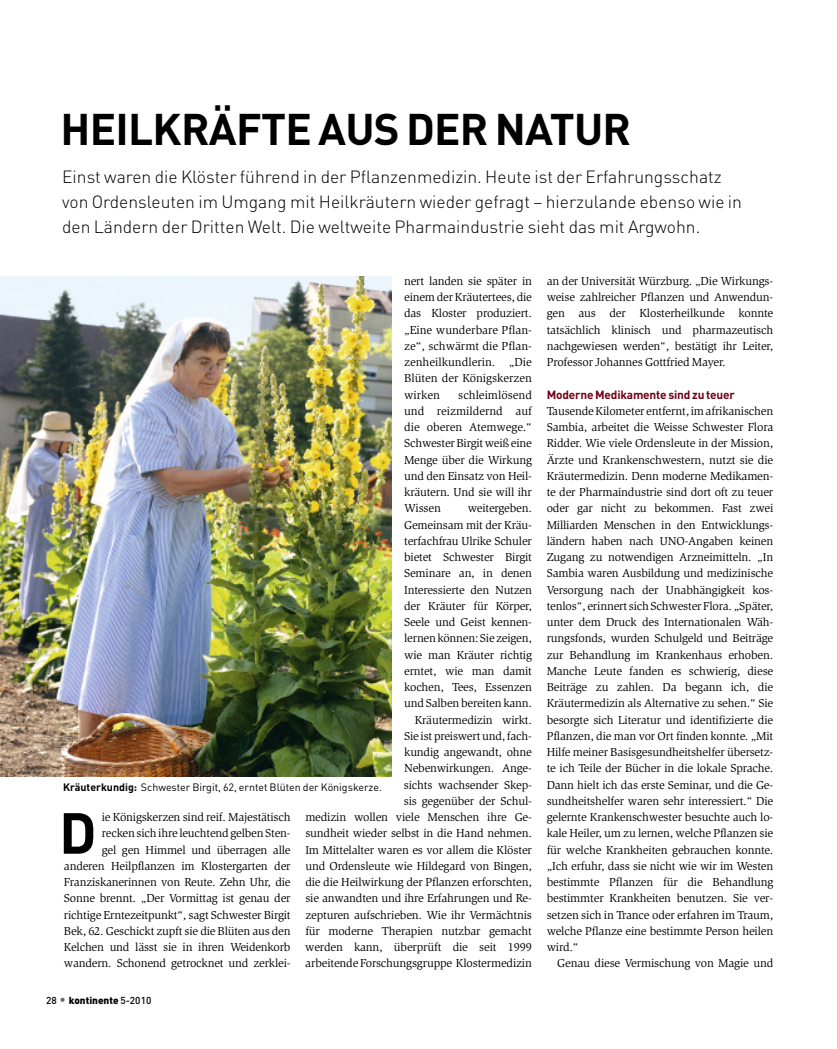
<style>
.page{position:relative;width:837px;height:1049px;background:#fff}
.page>*{position:absolute;margin:0;border:0;box-sizing:border-box;transform-origin:0 0}
.t1{font:700 57px "DIN Pro";color:#000}
.t2{font:700 43.75px "DIN Pro";letter-spacing:-.015em;color:#000}
.t3{font:300 17.5px/25px "DIN Pro";color:#000}
.t4{font:11.88px/16.2px "Slimbach Std";letter-spacing:-.015em;color:#000;text-align:justify}
.t5{font:700 11.88px "DIN Pro";letter-spacing:-.015em;color:#720016}
.t6{font:10.62px "DIN Pro";color:#000}
.t7{font:900 10px "DIN Pro";color:#000}
.s1{font-weight:700}
.s2{font-weight:500}
.s3{font-weight:500;font-size:12.5px;color:#666}
</style>
<div class="page">
<img style="left:0;top:276px;width:391px;height:500px">
<h2 class="t2" style="left:60px;top:103px;width:572px">HEILKRÄFTE AUS DER NATUR</h2>
<p class="t3" style="left:62px;top:165px;width:681px">Einst waren die Klöster führend in der Pflanzenmedizin. Heute ist der Erfahrungsschatz von Ordensleuten im Umgang mit Heilkräutern wieder gefragt – hierzulande ebenso wie in den Ländern der Dritten Welt. Die weltweite Pharmaindustrie sieht das mit Argwohn.</p>
<p class="t4" style="left:404px;top:274px;width:129px">nert landen sie später in einem der Kräutertees, die das Kloster produziert. „Eine wunderbare Pflan&shy;ze“, schwärmt die Pflan&shy;zenheilkundlerin. „Die Blüten der Königskerzen wirken</p>
<p class="t4" style="left:404px;top:387px;width:129px;text-indent:54px">schleimlösend und reizmildernd auf die oberen Atemwege.“ SchwesterBirgitweißeine Menge über die Wirkung und den Einsatz von Heil&shy;kräutern. Und sie will ihr Wissen</p>
<p class="t4" style="left:305px;top:501px;width:228px;text-align:right">weitergeben.<br>Gemeinsam mit der Kräu-<br>terfachfrau Ulrike Schuler<br>bietet Schwester Birgit<br>Seminare an, in denen<br>Interessierte den Nutzen<br>der Kräuter für Körper,<br>Seele und Geist kennen&shy;lernenkönnen:Siezeigen,<br>wie man Kräuter richtig<br>erntet, wie man damit<br>kochen, Tees, Essenzen<br>und Salben bereiten kann.<br>Kräutermedizin wirkt.<br>Sie ist preiswert und, fach-<br>kundig angewandt, ohne<br>Nebenwirkungen. Ange-<br>sichts wachsender Skep-<br>sis gegenüber der Schul-<br>medizin wollen viele Menschen ihre Ge&shy;sundheit wieder selbst in die Hand nehmen.<br>Im Mittelalter waren es vor allem die Klöster und Ordensleute wie Hildegard von Bingen, die die Heilwirkung der Pflanzen erforschten, sie anwandten und ihre Erfahrungen und Re&shy;zepturen aufschrieben. Wie ihr Vermächtnis für moderne Therapien nutzbar gemacht werden kann, überprüft die seit 1999 arbeitende Forschungsgruppe Klostermedizin</p>
<p class="t6" style="left:63px;top:781px;width:320px"><span class="s1">Kräuterkundig:</span> Schwester Birgit, 62, erntet Blüten der Königskerze.</p>
<p class="t4" style="left:64px;top:810px;width:228px;text-align:right">ie Königskerzen sind reif. Majestätisch reckensichihre leuchtendgelbenSten-<br>gel gen Himmel und überragen alle anderen Heilpflanzen im Klostergarten der Franziskanerinnen von Reute. Zehn Uhr, die Sonne brennt. „Der Vormittag ist genau der richtige Erntezeitpunkt“, sagt Schwester Birgit Bek, 62. Geschickt zupft sie die Blüten aus den Kelchen und lässt sie in ihren Weidenkorb wandern. Schonend getrocknet und zerklei-</p>
<h1 class="t1" style="left:59px;top:799px;width:39px">D</h1>
<p class="t7" style="left:46px;top:994px;width:106px"><span class="s2">28</span> <span class="s3">•</span> kontinente <span class="s2">5-2010</span></p>
<p class="t4" style="left:546px;top:274px;width:228px">an der Universität Würzburg. „Die Wirkungs&shy;weise zahlreicher Pflanzen und Anwendun&shy;gen aus der Klosterheilkunde konnte tatsächlich klinisch und pharmazeutisch nachgewiesen werden“, bestätigt ihr Leiter, Professor Johannes Gottfried Mayer.</p>
<p class="t5" style="left:546px;top:387px;width:189px">Moderne Medikamente sind zu teuer</p>
<p class="t4" style="left:546px;top:404px;width:228px">TausendeKilometer entfernt,imafrikanischen Sambia, arbeitet die Weisse Schwester Flora Ridder. Wie viele Ordensleute in der Mission, Ärzte und Krankenschwestern, nutzt sie die Kräutermedizin. Denn moderne Medikamen&shy;te der Pharmaindustrie sind dort oft zu teuer oder gar nicht zu bekommen. Fast zwei Milliarden Menschen in den Entwicklungs&shy;ländern haben nach UNO-Angaben keinen Zugang zu notwendigen Arzneimitteln. „In Sambia waren Ausbildung und medizinische Versorgung nach der Unabhängigkeit kos&shy;tenlos“, erinnert sichSchwesterFlora. „Später, unter dem Druck des Internationalen Wäh&shy;rungsfonds, wurden Schulgeld und Beiträge zur Behandlung im Krankenhaus erhoben.<br>Manche Leute fanden es schwierig, diese Beiträge zu zahlen. Da begann ich, die Kräutermedizin als Alternative zu sehen.“ Sie besorgte sich Literatur und identifizierte die Pflanzen, die man vor Ort finden konnte. „Mit Hilfe meiner Basisgesundheitshelfer übersetz&shy;te ich Teile der Bücher in die lokale Sprache.<br>Dann hielt ich das erste Seminar, und die Ge&shy;sundheitshelfer waren sehr interessiert.“ Die gelernte Krankenschwester besuchte auch lo&shy;kale Heiler, um zu lernen, welche Pflanzen sie für welche Krankheiten gebrauchen konnte. „Ich erfuhr, dass sie nicht wie wir im Westen bestimmte Pflanzen für die Behandlung bestimmter Krankheiten benutzen. Sie ver&shy;setzen sich in Trance oder erfahren im Traum, welche Pflanze eine bestimmte Person heilen wird.“</p>
<p class="t4" style="left:557px;top:956px;width:217px">Genau diese Vermischung von Magie und</p>
</div>
